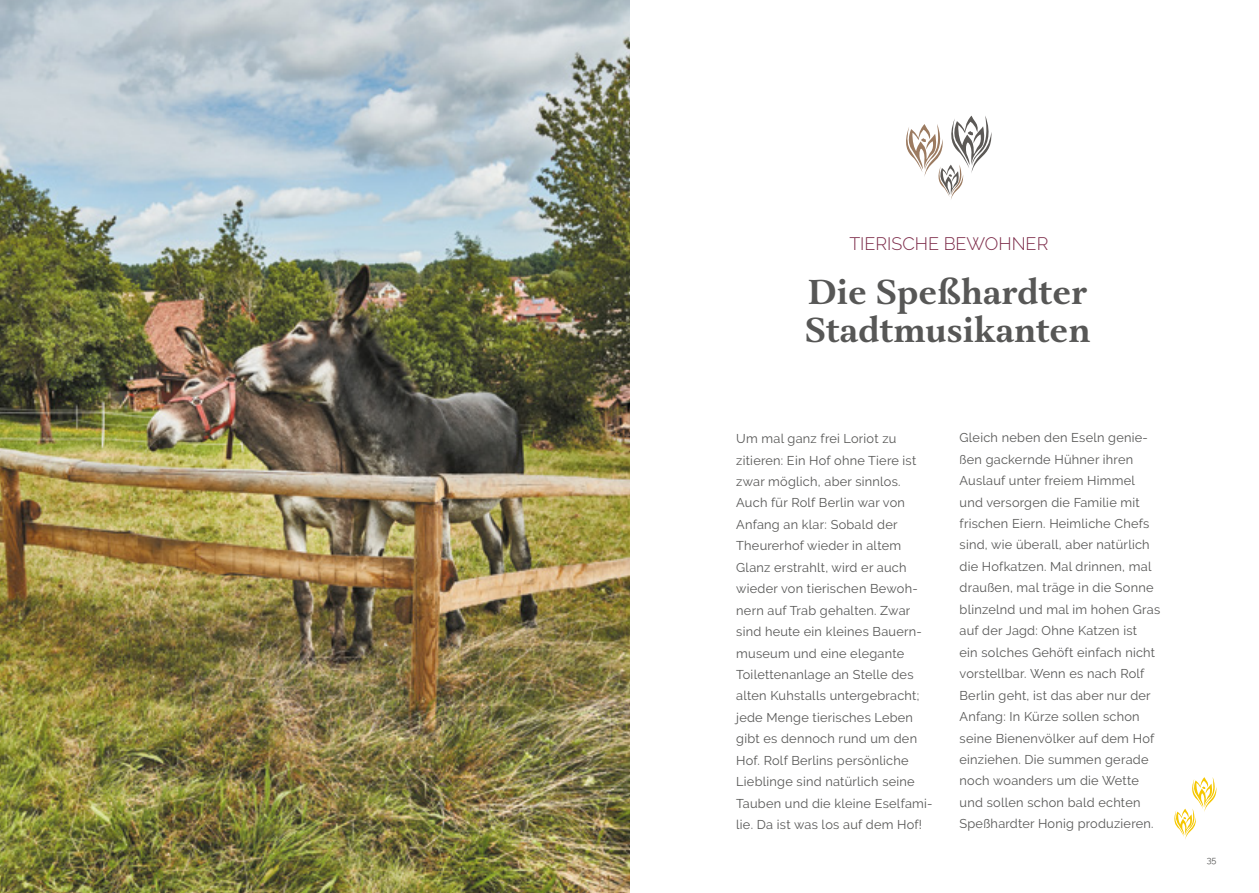
<style>
.page{position:relative;width:1259px;height:893px;background:#fff}
.page>*{position:absolute;margin:0;border:0;box-sizing:border-box;transform-origin:0 0}
.t1{font:700 35.85px/38.7px "Aria Text G2";color:#575756}
.t2{font:300 18px "Raleway";color:#7d2c4a}
.t3{font:12.75px/21.5px "Raleway";letter-spacing:.02em;color:#575756}
.t4{font:9px "Raleway";color:#575756}
</style>
<div class="page">
<img style="left:0;top:0;width:629px;height:893px">
<svg style="left:906px;top:115px;width:86px;height:84px"></svg>
<svg style="left:1174px;top:777px;width:43px;height:62px"></svg>
<h2 class="t2" style="left:849px;top:233px;width:200px">TIERISCHE BEWOHNER</h2>
<h1 class="t1" style="left:804px;top:274px;width:287px">Die Speßhardter<br>Stadtmusikanten</h1>
<p class="t3" style="left:736px;top:428px;width:198px">Um mal ganz frei Loriot zu zitieren: Ein Hof ohne Tiere ist zwar möglich, aber sinnlos.<br>Auch für Rolf Berlin war von<br>Anfang an klar: Sobald der<br>Theurerhof wieder in altem<br>Glanz erstrahlt, wird er auch wieder von tierischen Bewoh&shy;nern auf Trab gehalten. Zwar sind heute ein kleines Bauern&shy;museum und eine elegante<br>Toilettenanlage an Stelle des alten Kuhstalls untergebracht; jede Menge tierisches Leben gibt es dennoch rund um den<br>Hof. Rolf Berlins persönliche<br>Lieblinge sind natürlich seine<br>Tauben und die kleine Eselfami&shy;lie. Da ist was los auf dem Hof!</p>
<p class="t3" style="left:959px;top:427px;width:202px">Gleich neben den Eseln genie&shy;ßen gackernde Hühner ihren<br>Auslauf unter freiem Himmel und versorgen die Familie mit frischen Eiern. Heimliche Chefs sind, wie überall, aber natürlich die Hofkatzen. Mal drinnen, mal draußen, mal träge in die Sonne blinzelnd und mal im hohen Gras auf der Jagd: Ohne Katzen ist<br>ein solches Gehöft einfach nicht vorstellbar. Wenn es nach Rolf<br>Berlin geht, ist das aber nur der<br>Anfang: In Kürze sollen schon seine Bienenvölker auf dem Hof einziehen. Die summen gerade noch woanders um die Wette und sollen schon bald echten<br>Speßhardter Honig produzieren.</p>
<p class="t4" style="left:1206px;top:854px;width:11px">35</p>
</div>
